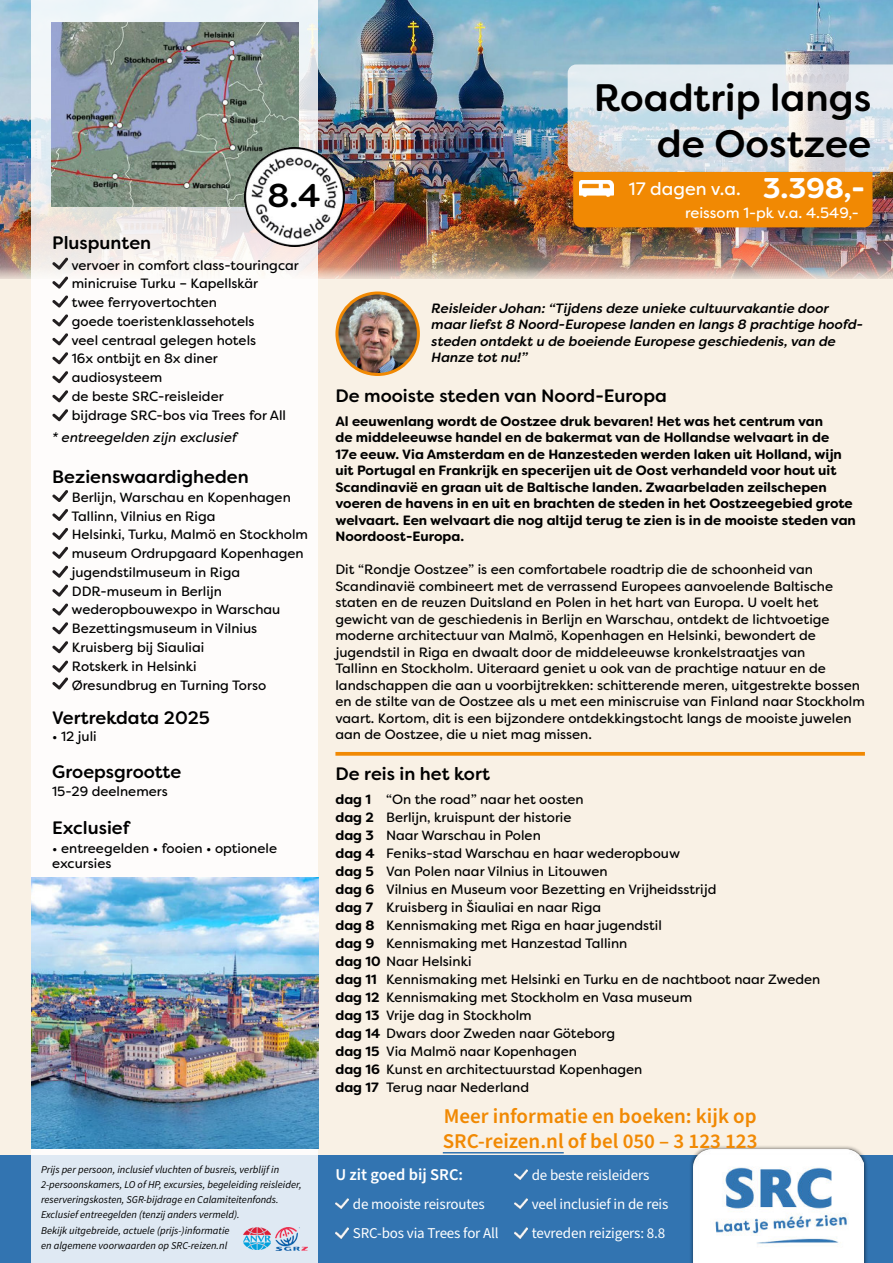
<style>
.page{position:relative;width:893px;height:1263px;background:#fff}
.page>*{position:absolute;margin:0;border:0;box-sizing:border-box;transform-origin:0 0}
.t1{font:500 38.25px/45.9px "Filson Soft";color:#000;text-align:right}
.t2{font:500 33px "Filson Soft";color:#000}
.t3{font:600 21px/25.2px "Source Sans Pro";color:#f18903}
.t4{font:500 18px "Filson Soft";color:#000}
.t5{font:18px "Filson Soft";color:#fff}
.t6{font:600 16.5px "Source Sans Pro";color:#fff}
.t7{font:15px "Source Sans Pro";letter-spacing:-.01em;color:#fff}
.t8{font:15px "Filson Soft";color:#fff}
.t9{font:13.5px/18.8px "Filson Soft";color:#000}
.t10{font:700 13.5px/18px "Filson Soft";color:#000}
.t11{font:italic 500 13.5px/16.5px "Filson Soft";color:#000}
.t12{font:italic 13.5px "Filson Soft";color:#000}
.t13{font:italic 10.5px "Source Sans Variable";color:#000}
.s1{font-weight:700;font-size:28.5px}
.s2{font-weight:700}
</style>
<div class="page">
<div style="left:0;top:242px;width:893px;height:913px;background:#f9f1e5"></div>
<img style="left:0;top:0;width:893px;height:278px">
<div style="left:0;top:1155px;width:893px;height:108px;background:#3274b1"></div>
<div style="left:689px;top:1145px;width:179px;height:118px;background:#000;opacity:.7"></div>
<img style="left:693px;top:1149px;width:171px;height:114px">
<svg style="left:32px;top:0;width:286px;height:1263px;background:#f7f7f8"></svg>
<img style="left:243px;top:1228px;width:27px;height:22px">
<img style="left:275px;top:1228px;width:32px;height:22px">
<svg style="left:515px;top:1228px;width:12px;height:10px"></svg>
<svg style="left:515px;top:1199px;width:12px;height:10px"></svg>
<svg style="left:515px;top:1169px;width:12px;height:10px"></svg>
<svg style="left:335px;top:1228px;width:13px;height:10px"></svg>
<svg style="left:335px;top:1199px;width:13px;height:10px"></svg>
<hr style="left:443px;top:1152px;width:121px;height:1px;background:#3274b1">
<svg style="left:335px;top:752px;width:530px;height:4px;background:#f19013"></svg>
<img style="left:337px;top:293px;width:81px;height:81px;border-radius:41px">
<div style="left:335px;top:291px;width:85px;height:85px;border:3px solid #f18903;border-radius:50%"></div>
<img style="left:32px;top:878px;width:286px;height:270px">
<svg style="left:52px;top:641px;width:16px;height:12px"></svg>
<svg style="left:52px;top:622px;width:16px;height:12px"></svg>
<svg style="left:52px;top:604px;width:16px;height:11px"></svg>
<svg style="left:52px;top:584px;width:16px;height:13px"></svg>
<svg style="left:52px;top:566px;width:16px;height:11px"></svg>
<svg style="left:52px;top:547px;width:16px;height:12px"></svg>
<svg style="left:52px;top:528px;width:16px;height:12px"></svg>
<svg style="left:52px;top:509px;width:16px;height:12px"></svg>
<svg style="left:52px;top:490px;width:16px;height:12px"></svg>
<svg style="left:52px;top:660px;width:16px;height:29px"></svg>
<svg style="left:52px;top:409px;width:16px;height:12px"></svg>
<svg style="left:52px;top:390px;width:16px;height:12px"></svg>
<svg style="left:52px;top:371px;width:16px;height:12px"></svg>
<svg style="left:52px;top:352px;width:16px;height:12px"></svg>
<svg style="left:52px;top:333px;width:16px;height:12px"></svg>
<svg style="left:52px;top:314px;width:16px;height:12px"></svg>
<svg style="left:52px;top:296px;width:16px;height:11px"></svg>
<svg style="left:52px;top:276px;width:16px;height:13px"></svg>
<svg style="left:52px;top:258px;width:16px;height:11px"></svg>
<img style="left:51px;top:22px;width:247px;height:185px">
<img style="left:244px;top:147px;width:100px;height:100px">
<svg style="left:568px;top:64px;width:325px;height:163px;background:#dfc39d"></svg>
<h3 class="t4" style="left:52px;top:231px;width:100px">Pluspunten</h3>
<h2 class="t2" style="left:268px;top:174px;width:55px">8.4</h2>
<p class="t9" style="left:71px;top:255px;width:229px">vervoer in comfort class-touringcar minicruise Turku – Kapellskär<br>twee ferryovertochten<br>goede toeristenklassehotels<br>veel centraal gelegen hotels<br>16x ontbijt en 8x diner audiosysteem<br>de beste SRC-reisleider<br>bijdrage SRC-bos via Trees for All</p>
<p class="t12" style="left:52px;top:429px;width:186px">* entreegelden zijn exclusief</p>
<h3 class="t4" style="left:52px;top:465px;width:198px">Bezienswaardigheden</h3>
<p class="t9" style="left:71px;top:488px;width:238px">Berlijn, Warschau en Kopenhagen<br>Tallinn, Vilnius en Riga<br>Helsinki, Turku, Malmö en Stockholm museum Ordrupgaard Kopenhagen jugendstilmuseum in Riga<br>DDR-museum in Berlijn wederopbouwexpo in Warschau<br>Bezettingsmuseum in Vilnius<br>Kruisberg bij Siauliai<br>Rotskerk in Helsinki<br>Øresundbrug en Turning Torso</p>
<h3 class="t4" style="left:52px;top:706px;width:159px">Vertrekdata 2025</h3>
<p class="t9" style="left:52px;top:727px;width:46px">• 12 juli</p>
<h3 class="t4" style="left:52px;top:760px;width:131px">Groepsgrootte</h3>
<p class="t9" style="left:52px;top:782px;width:117px">15-29 deelnemers</p>
<h3 class="t4" style="left:52px;top:816px;width:79px">Exclusief</h3>
<p class="t9" style="left:52px;top:841px;width:226px;line-height:15px">• entreegelden • fooien • optionele excursies</p>
<p class="t13" style="left:41px;top:1163px;width:240px">Prijs per persoon, inclusief vluchten of busreis, verblijf in</p>
<p class="t13" style="left:41px;top:1178px;width:262px">2-persoonskamers, LO of HP, excursies, begeleiding reisleider,</p>
<p class="t13" style="left:41px;top:1193px;width:239px">reserveringskosten, SGR-bijdrage en Calamiteitenfonds.</p>
<p class="t13" style="left:41px;top:1208px;width:200px">Exclusief entreegelden (tenzij anders vermeld).</p>
<p class="t13" style="left:41px;top:1223px;width:190px">Bekijk uitgebreide, actuele (prijs-)informatie</p>
<p class="t13" style="left:41px;top:1238px;width:188px">en algemene voorwaarden op SRC-reizen.nl</p>
<h1 class="t1" style="left:594px;top:74px;width:279px">Roadtrip langs de Oostzee</h1>
<h3 class="t5" style="left:629px;top:177px;width:237px">17 dagen v.a. <span class="s1">3.398,-</span></h3>
<p class="t8" style="left:685px;top:203px;width:175px">reissom 1-pk v.a. 4.549,-</p>
<p class="t11" style="left:432px;top:300px;width:433px">Reisleider Johan: “Tijdens deze unieke cultuurvakantie door maar liefst 8 Noord-Europese landen en langs 8 prachtige hoofd&shy;steden ontdekt u de boeiende Europese geschiedenis, van de Hanze tot nu!”</p>
<h3 class="t4" style="left:335px;top:384px;width:333px">De mooiste steden van Noord-Europa</h3>
<p class="t10" style="left:335px;top:413px;width:522px;line-height:16.5px">Al eeuwenlang wordt de Oostzee druk bevaren! Het was het centrum van<br>de middeleeuwse handel en de bakermat van de Hollandse welvaart in de<br>17e eeuw. Via Amsterdam en de Hanzesteden werden laken uit Holland, wijn uit Portugal en Frankrijk en specerijen uit de Oost verhandeld voor hout uit Scandinavië en graan uit de Baltische landen. Zwaarbeladen zeilschepen voeren de havens in en uit en brachten de steden in het Oostzeegebied grote welvaart. Een welvaart die nog altijd terug te zien is in de mooiste steden van Noordoost-Europa.</p>
<p class="t9" style="left:335px;top:561px;width:531px;line-height:16.5px">Dit “Rondje Oostzee” is een comfortabele roadtrip die de schoonheid van Scandinavië combineert met de verrassend Europees aanvoelende Baltische staten en de reuzen Duitsland en Polen in het hart van Europa. U voelt het gewicht van de geschiedenis in Berlijn en Warschau, ontdekt de lichtvoetige moderne architectuur van Malmö, Kopenhagen en Helsinki, bewondert de jugendstil in Riga en dwaalt door de middeleeuwse kronkelstraatjes van<br>Tallinn en Stockholm. Uiteraard geniet u ook van de prachtige natuur en de landschappen die aan u voorbijtrekken: schitterende meren, uitgestrekte bossen en de stilte van de Oostzee als u met een miniscruise van Finland naar Stockholm vaart. Kortom, dit is een bijzondere ontdekkingstocht langs de mooiste juwelen aan de Oostzee, die u niet mag missen.</p>
<h3 class="t4" style="left:335px;top:762px;width:156px">De reis in het kort</h3>
<p class="t9" style="left:386px;top:789px;width:199px">“On the road” naar het oosten</p>
<p class="t9" style="left:386px;top:807px;width:187px">Berlijn, kruispunt der historie</p>
<p class="t9" style="left:386px;top:825px;width:156px">Naar Warschau in Polen</p>
<p class="t9" style="left:386px;top:843px;width:295px">Feniks-stad Warschau en haar wederopbouw</p>
<p class="t9" style="left:386px;top:861px;width:223px">Van Polen naar Vilnius in Litouwen</p>
<p class="t9" style="left:386px;top:879px;width:332px">Vilnius en Museum voor Bezetting en Vrijheidsstrijd</p>
<p class="t9" style="left:386px;top:897px;width:217px">Kruisberg in Šiauliai en naar Riga</p>
<p class="t9" style="left:386px;top:915px;width:277px">Kennismaking met Riga en haar jugendstil</p>
<p class="t9" style="left:386px;top:933px;width:243px">Kennismaking met Hanzestad Tallinn</p>
<p class="t9" style="left:335px;top:951px;width:138px"><span class="s2">dag 10</span> Naar Helsinki</p>
<p class="t9" style="left:386px;top:969px;width:436px">Kennismaking met Helsinki en Turku en de nachtboot naar Zweden</p>
<p class="t9" style="left:386px;top:987px;width:308px">Kennismaking met Stockholm en Vasa museum</p>
<p class="t9" style="left:386px;top:1005px;width:147px">Vrije dag in Stockholm</p>
<p class="t9" style="left:335px;top:1023px;width:281px"><span class="s2">dag 14</span> Dwars door Zweden naar Göteborg</p>
<p class="t9" style="left:386px;top:1041px;width:192px">Via Malmö naar Kopenhagen</p>
<p class="t9" style="left:386px;top:1059px;width:258px">Kunst en architectuurstad Kopenhagen</p>
<p class="t9" style="left:386px;top:1077px;width:145px">Terug naar Nederland</p>
<p class="t10" style="left:335px;top:790px;width:41px">dag 1 dag 2 dag 3 dag 4 dag 5 dag 6 dag 7 dag 8 dag 9</p>
<p class="t10" style="left:335px;top:970px;width:45px">dag 11 dag 12 dag 13</p>
<p class="t10" style="left:335px;top:1042px;width:46px;text-align:justify">dag 15 dag 16 dag 17</p>
<h3 class="t3" style="left:443px;top:1104px;width:316px">Meer informatie en boeken: kijk op<br>SRC-reizen.nl of bel 050 – 3 123 123</h3>
<p class="t6" style="left:335px;top:1163px;width:129px">U zit goed bij SRC:</p>
<p class="t7" style="left:532px;top:1164px;width:119px">de beste reisleiders</p>
<p class="t7" style="left:353px;top:1194px;width:133px">de mooiste reisroutes</p>
<p class="t7" style="left:532px;top:1194px;width:138px">veel inclusief in de reis</p>
<p class="t7" style="left:353px;top:1223px;width:147px">SRC-bos via Trees for All</p>
<p class="t7" style="left:532px;top:1223px;width:135px">tevreden reizigers: 8.8</p>
</div>
